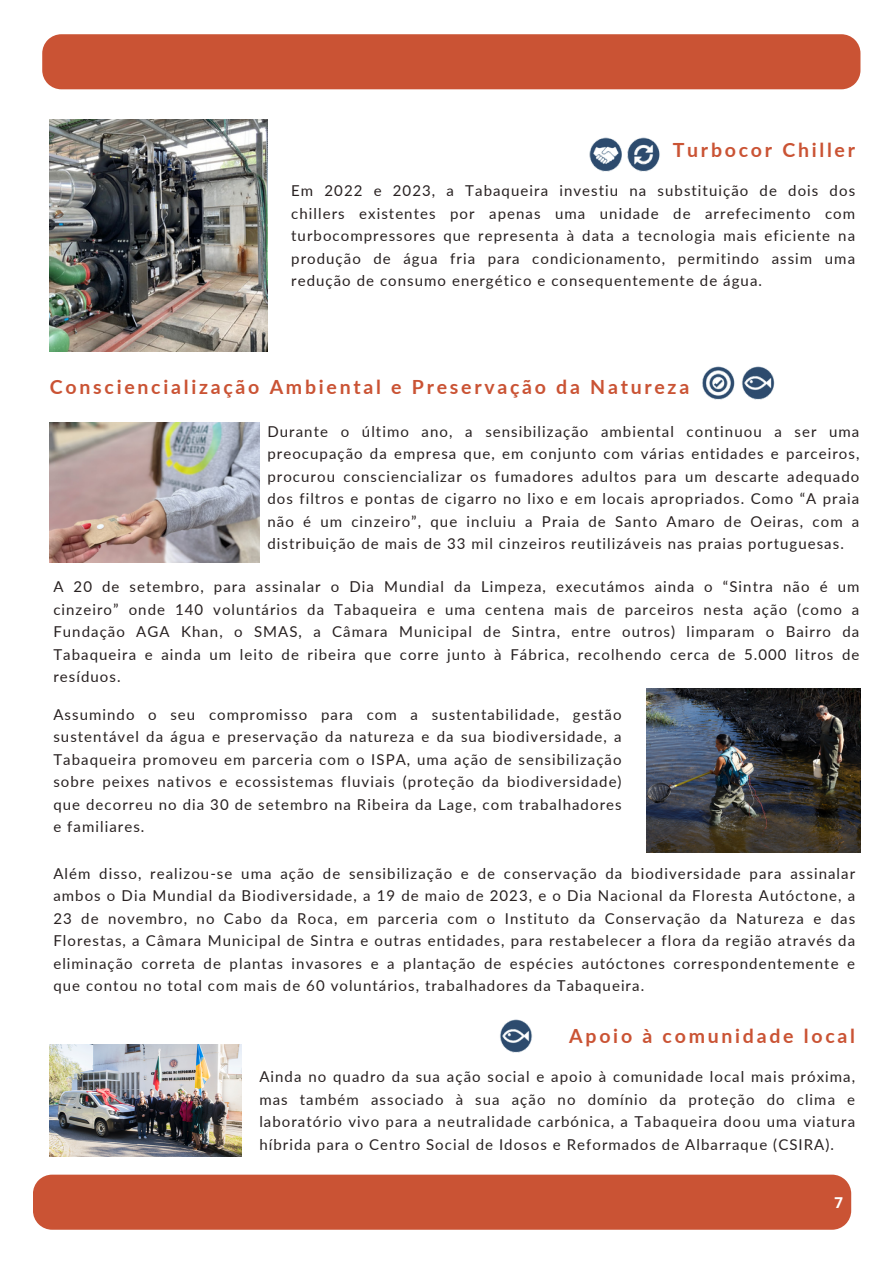
<style>
.page{position:relative;width:894px;height:1264px;background:#fff}
.page>*{position:absolute;margin:0;border:0;box-sizing:border-box;transform-origin:0 0}
.t1{font:700 19.5px "Lato";letter-spacing:.14em;color:#ca5334}
.t2{font:15px/22.5px "Lato";letter-spacing:.07em;color:#282121;text-align:justify}
.t3{font:700 15px "Open Sans";color:#fff}
</style>
<div class="page">
<div style="left:33px;top:1174px;width:818px;height:55px;background:#ca5334"></div>
<img style="left:589px;top:137px;width:33px;height:35px">
<img style="left:627px;top:137px;width:33px;height:35px">
<div style="left:42px;top:34px;width:818px;height:55px;background:#ca5334"></div>
<img style="left:50px;top:119px;width:217px;height:232px">
<img style="left:702px;top:366px;width:33px;height:34px">
<img style="left:741px;top:366px;width:34px;height:34px">
<img style="left:500px;top:1019px;width:32px;height:34px">
<img style="left:646px;top:688px;width:214px;height:164px">
<img style="left:50px;top:422px;width:209px;height:140px">
<img style="left:50px;top:1044px;width:191px;height:111px">
<h1 class="t1" style="left:672px;top:137px;width:184px">Turbocor Chiller</h1>
<p class="t2" style="left:291px;top:179px;width:565px">Em 2022 e 2023, a Tabaqueira investiu na substituição de dois dos chillers existentes por apenas uma unidade de arrefecimento com turbocompressores que representa à data a tecnologia mais eficiente na produção de água fria para condicionamento, permitindo assim uma redução de consumo energético e consequentemente de água.</p>
<h1 class="t1" style="left:50px;top:374px;width:640px">Consciencialização Ambiental e Preservação da Natureza</h1>
<p class="t2" style="left:267px;top:420px;width:593px">Durante o último ano, a sensibilização ambiental continuou a ser uma preocupação da empresa que, em conjunto com várias entidades e parceiros, procurou consciencializar os fumadores adultos para um descarte adequado dos filtros e pontas de cigarro no lixo e em locais apropriados. Como “A praia não é um cinzeiro”, que incluiu a Praia de Santo Amaro de Oeiras, com a distribuição de mais de 33 mil cinzeiros reutilizáveis nas praias portuguesas.</p>
<p class="t2" style="left:53px;top:575px;width:807px">A 20 de setembro, para assinalar o Dia Mundial da Limpeza, executámos ainda o “Sintra não é um cinzeiro” onde 140 voluntários da Tabaqueira e uma centena mais de parceiros nesta ação (como a Fundação AGA Khan, o SMAS, a Câmara Municipal de Sintra, entre outros) limparam o Bairro da Tabaqueira e ainda um leito de ribeira que corre junto à Fábrica, recolhendo cerca de 5.000 litros de resíduos.</p>
<p class="t2" style="left:53px;top:702px;width:569px">Assumindo o seu compromisso para com a sustentabilidade, gestão sustentável da água e preservação da natureza e da sua biodiversidade, a Tabaqueira promoveu em parceria com o ISPA, uma ação de sensibilização sobre peixes nativos e ecossistemas fluviais (proteção da biodiversidade) que decorreu no dia 30 de setembro na Ribeira da Lage, com trabalhadores e familiares.</p>
<p class="t2" style="left:53px;top:861px;width:803px">Além disso, realizou-se uma ação de sensibilização e de conservação da biodiversidade para assinalar ambos o Dia Mundial da Biodiversidade, a 19 de maio de 2023, e o Dia Nacional da Floresta Autóctone, a 23 de novembro, no Cabo da Roca, em parceria com o Instituto da Conservação da Natureza e das Florestas, a Câmara Municipal de Sintra e outras entidades, para restabelecer a flora da região através da eliminação correta de plantas invasores e a plantação de espécies autóctones correspondentemente e que contou no total com mais de 60 voluntários, trabalhadores da Tabaqueira.</p>
<h1 class="t1" style="left:569px;top:1023px;width:287px">Apoio à comunidade local</h1>
<p class="t2" style="left:259px;top:1065px;width:597px">Ainda no quadro da sua ação social e apoio à comunidade local mais próxima, mas também associado à sua ação no domínio da proteção do clima e laboratório vivo para a neutralidade carbónica, a Tabaqueira doou uma viatura híbrida para o Centro Social de Idosos e Reformados de Albarraque (CSIRA).</p>
<p class="t3" style="left:834px;top:1191px;width:10px">7</p>
</div>
